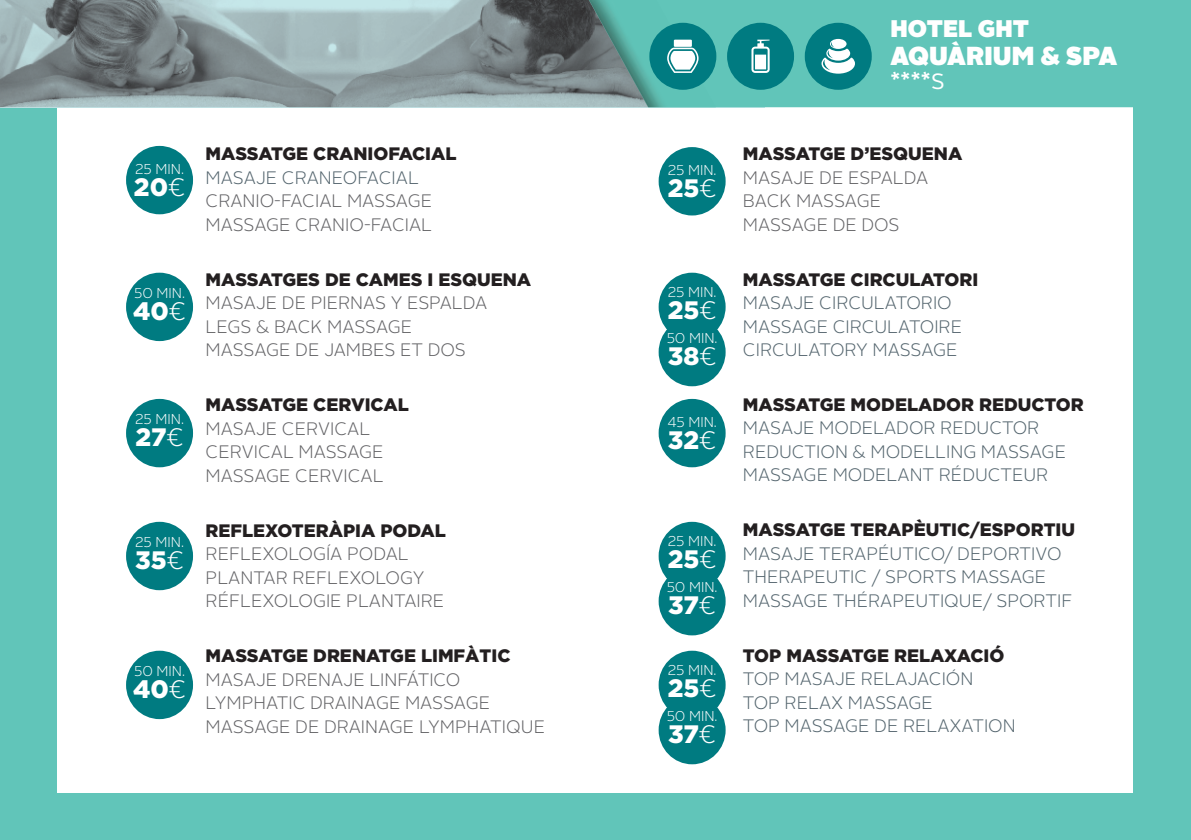
<style>
.page{position:relative;width:1191px;height:840px;background:#fff}
.page>*{position:absolute;margin:0;border:0;box-sizing:border-box;transform-origin:0 0}
.t1{font:900 26px "Alright Sans";color:#fff}
.t2{font:900 25.2px "Gotham";color:#fff}
.t3{font:900 24px "Alright Sans";color:#fff}
.t4{font:700 24px "Alright Sans";color:#fff}
.t5{font:300 18px/23.4px "Alright Sans";color:#636366}
.t6{font:300 18px/23.4px "Alright Sans";color:#54656e}
.t7{font:900 18px "Gotham";color:#231f20}
.t8{font:300 14.2px "Alright Sans";color:#fff}
.s1{font-weight:400;font-size:22px}
.s2{font-family:"Alright Sans";font-weight:300}
</style>
<div class="page">
<div style="left:0;top:17px;width:56px;height:822px;background:#61c5b9"></div>
<div style="left:0;top:792px;width:1191px;height:47px;background:#61c5b9"></div>
<img style="left:0;top:0;width:589px;height:107px">
<div style="left:716px;top:0;width:475px;height:107px;background:#61c5b9"></div>
<img style="left:589px;top:0;width:127px;height:107px">
<div style="left:649px;top:23px;width:67px;height:67px;background:#007b81;border-radius:50%"></div>
<svg style="left:667px;top:48px;width:31px;height:25px"></svg>
<div style="left:674px;top:40px;width:18px;height:7px;background:#fff"></div>
<div style="left:727px;top:23px;width:67px;height:67px;background:#007b81;border-radius:50%"></div>
<svg style="left:751px;top:40px;width:18px;height:33px"></svg>
<div style="left:804px;top:23px;width:67px;height:67px;background:#007b81;border-radius:50%"></div>
<svg style="left:821px;top:39px;width:34px;height:35px"></svg>
<div style="left:126px;top:146px;width:67px;height:68px;background:#007b81;border-radius:50%"></div>
<div style="left:658px;top:147px;width:67px;height:68px;background:#007b81;border-radius:50%"></div>
<div style="left:658px;top:398px;width:67px;height:69px;background:#007b81;border-radius:50%"></div>
<div style="left:126px;top:272px;width:67px;height:69px;background:#007b81;border-radius:50%"></div>
<div style="left:126px;top:650px;width:67px;height:68px;background:#007b81;border-radius:50%"></div>
<div style="left:658px;top:272px;width:67px;height:69px;background:#007b81;border-radius:50%"></div>
<div style="left:658px;top:318px;width:67px;height:68px;background:#007b81;border-radius:50%"></div>
<div style="left:658px;top:650px;width:67px;height:68px;background:#007b81;border-radius:50%"></div>
<div style="left:658px;top:695px;width:67px;height:68px;background:#007b81;border-radius:50%"></div>
<div style="left:658px;top:521px;width:67px;height:69px;background:#007b81;border-radius:50%"></div>
<div style="left:658px;top:566px;width:67px;height:69px;background:#007b81;border-radius:50%"></div>
<div style="left:126px;top:398px;width:67px;height:69px;background:#007b81;border-radius:50%"></div>
<div style="left:126px;top:521px;width:67px;height:69px;background:#007b81;border-radius:50%"></div>
<div style="left:1133px;top:17px;width:58px;height:822px;background:#61c5b9"></div>
<h3 class="t3" style="left:890px;top:11px;width:140px">HOTEL GHT</h3>
<h1 class="t1" style="left:890px;top:37px;width:228px">AQUÀRIUM &amp; SPA</h1>
<h3 class="t4" style="left:890px;top:63px;width:56px">****<span class="s1">S</span></h3>
<p class="t8" style="left:135px;top:159px;width:50px">25 MIN.</p>
<h2 class="t2" style="left:134px;top:172px;width:53px">20<span class="s2">€</span></h2>
<p class="t7" style="left:206px;top:143px;width:252px">MASSATGE CRANIOFACIAL</p>
<p class="t6" style="left:206px;top:166px;width:215px">MASAJE CRANEOFACIAL</p>
<p class="t5" style="left:206px;top:189px;width:228px">CRANIO-FACIAL MASSAGE<br>MASSAGE CRANIO-FACIAL</p>
<p class="t8" style="left:667px;top:161px;width:50px">25 MIN.</p>
<h2 class="t2" style="left:668px;top:174px;width:50px">25<span class="s2">€</span></h2>
<p class="t7" style="left:743px;top:143px;width:221px">MASSATGE D’ESQUENA</p>
<p class="t5" style="left:743px;top:166px;width:187px">MASAJE DE ESPALDA<br>BACK MASSAGE<br>MASSAGE DE DOS</p>
<p class="t8" style="left:134px;top:283px;width:52px">50 MIN.</p>
<h2 class="t2" style="left:133px;top:296px;width:54px">40<span class="s2">€</span></h2>
<p class="t7" style="left:206px;top:268px;width:327px">MASSATGES DE CAMES I ESQUENA</p>
<p class="t5" style="left:206px;top:291px;width:283px">MASAJE DE PIERNAS Y ESPALDA<br>LEGS &amp; BACK MASSAGE<br>MASSAGE DE JAMBES ET DOS</p>
<p class="t8" style="left:667px;top:282px;width:50px">25 MIN.</p>
<h2 class="t2" style="left:668px;top:295px;width:50px">25<span class="s2">€</span></h2>
<p class="t8" style="left:666px;top:328px;width:52px">50 MIN.</p>
<h2 class="t2" style="left:668px;top:341px;width:50px">38<span class="s2">€</span></h2>
<p class="t7" style="left:743px;top:268px;width:237px">MASSATGE CIRCULATORI</p>
<p class="t6" style="left:743px;top:291px;width:221px">MASAJE CIRCULATORIO<br>MASSAGE CIRCULATOIRE<br>CIRCULATORY MASSAGE</p>
<p class="t8" style="left:135px;top:409px;width:50px">25 MIN.</p>
<h2 class="t2" style="left:135px;top:422px;width:50px">27<span class="s2">€</span></h2>
<p class="t8" style="left:135px;top:532px;width:50px">25 MIN.</p>
<h2 class="t2" style="left:135px;top:545px;width:50px">35<span class="s2">€</span></h2>
<p class="t8" style="left:134px;top:660px;width:52px">50 MIN.</p>
<h2 class="t2" style="left:133px;top:673px;width:54px">40<span class="s2">€</span></h2>
<p class="t7" style="left:206px;top:394px;width:205px">MASSATGE CERVICAL</p>
<p class="t5" style="left:206px;top:417px;width:179px">MASAJE CERVICAL<br>CERVICAL MASSAGE<br>MASSAGE CERVICAL</p>
<p class="t7" style="left:206px;top:519px;width:242px">REFLEXOTERÀPIA PODAL</p>
<p class="t5" style="left:206px;top:542px;width:240px">REFLEXOLOGÍA PODAL<br>PLANTAR REFLEXOLOGY<br>RÉFLEXOLOGIE PLANTAIRE</p>
<p class="t7" style="left:206px;top:645px;width:306px">MASSATGE DRENATGE LIMFÀTIC</p>
<p class="t5" style="left:206px;top:667px;width:341px">MASAJE DRENAJE LINFÁTICO<br>LYMPHATIC DRAINAGE MASSAGE<br>MASSAGE DE DRAINAGE LYMPHATIQUE</p>
<p class="t8" style="left:667px;top:412px;width:51px">45 MIN.</p>
<h2 class="t2" style="left:668px;top:425px;width:50px">32<span class="s2">€</span></h2>
<p class="t8" style="left:667px;top:531px;width:50px">25 MIN.</p>
<h2 class="t2" style="left:668px;top:544px;width:50px">25<span class="s2">€</span></h2>
<p class="t8" style="left:666px;top:577px;width:52px">50 MIN.</p>
<h2 class="t2" style="left:668px;top:590px;width:49px">37<span class="s2">€</span></h2>
<p class="t8" style="left:667px;top:659px;width:50px">25 MIN.</p>
<h2 class="t2" style="left:668px;top:673px;width:50px">25<span class="s2">€</span></h2>
<p class="t8" style="left:666px;top:705px;width:52px">50 MIN.</p>
<h2 class="t2" style="left:668px;top:719px;width:49px">37<span class="s2">€</span></h2>
<p class="t7" style="left:743px;top:394px;width:342px">MASSATGE MODELADOR REDUCTOR</p>
<p class="t6" style="left:743px;top:416px;width:325px">MASAJE MODELADOR REDUCTOR<br>REDUCTION &amp; MODELLING MASSAGE<br>MASSAGE MODELANT RÉDUCTEUR</p>
<p class="t7" style="left:743px;top:519px;width:334px">MASSATGE TERAPÈUTIC/ESPORTIU</p>
<p class="t6" style="left:743px;top:542px;width:331px">MASAJE TERAPÉUTICO/ DEPORTIVO<br>THERAPEUTIC / SPORTS MASSAGE<br>MASSAGE THÉRAPEUTIQUE/ SPORTIF</p>
<p class="t7" style="left:743px;top:644px;width:263px">TOP MASSATGE RELAXACIÓ</p>
<p class="t6" style="left:743px;top:667px;width:274px">TOP MASAJE RELAJACIÓN<br>TOP RELAX MASSAGE<br>TOP MASSAGE DE RELAXATION</p>
</div>
